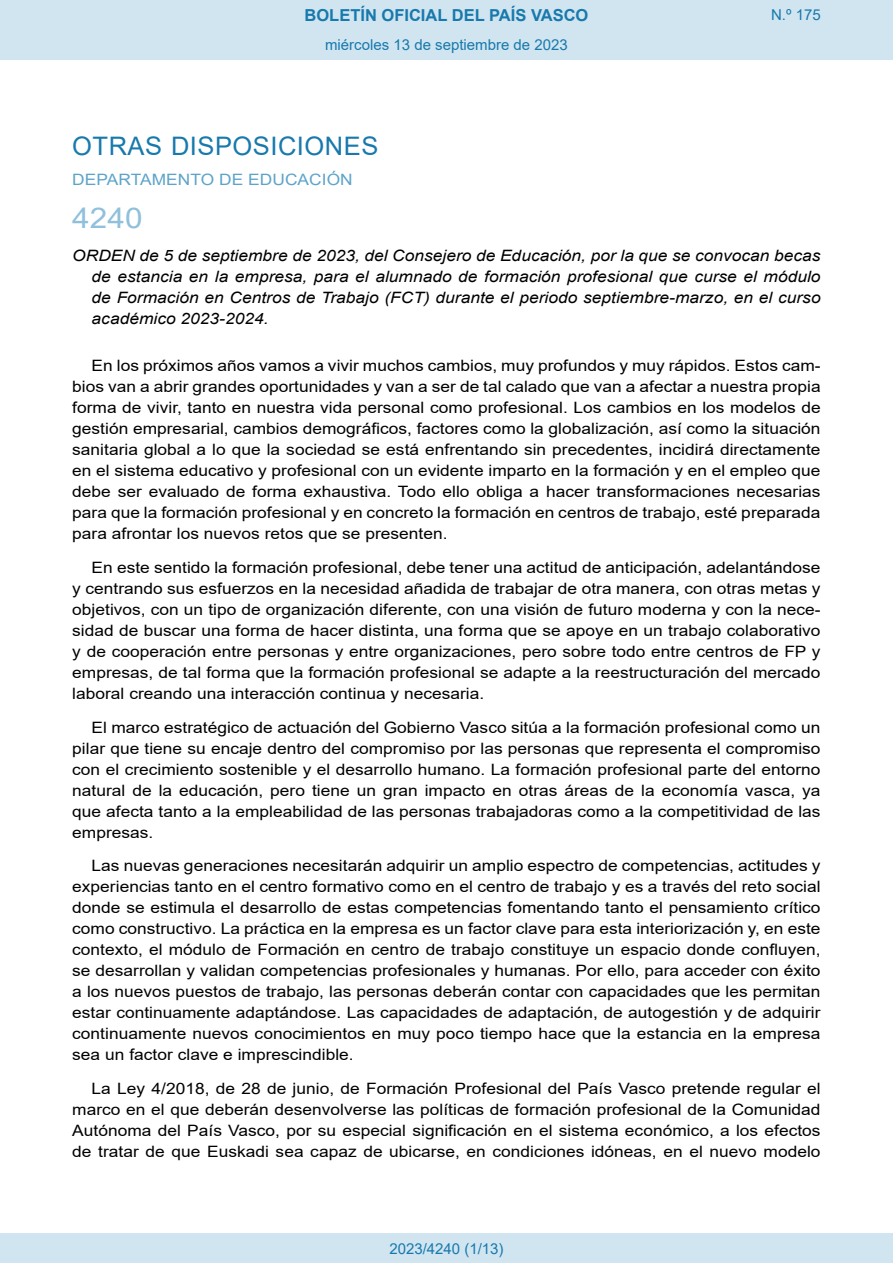
<style>
.page{position:relative;width:893px;height:1263px;background:#fff}
.page>*{position:absolute;margin:0;border:0;box-sizing:border-box;transform-origin:0 0}
.BOPVOrden{font:28.5px "Arial";color:#90c0db;scale:1.11 1}
.BOPVSeccion{font:25.5px "Arial";letter-spacing:.02em;color:#1879ad}
.t1{font:700 16.5px "Arial";color:#1879ad}
.BOPVDetalle{font:15.6px/21px "Arial";color:#000;text-align:justify;scale:1.11 1}
.BOPVTitulo{font:italic 15.6px/21px "Arial";color:#000;text-align:justify;scale:1.11 1}
.BOPVOrganismo{font:15.6px "Arial";letter-spacing:.005em;color:#5ea4ca;scale:1.11 1}
.Paginacion_Centro{font:15px "Arial";color:#1879ad}
</style>
<div class="page">
<div style="left:0;top:0;width:893px;height:60px;background:#d0e5f0"></div>
<div style="left:0;top:1233px;width:893px;height:30px;background:#d0e5f0"></div>
<p class="t1" style="left:305px;top:3px;width:285px">BOLETÍN OFICIAL DEL PAÍS VASCO</p>
<p class="Paginacion_Centro" style="left:325px;top:35px;width:244px">miércoles 13 de septiembre de 2023</p>
<p class="Paginacion_Centro" style="left:771px;top:5px;width:51px">N.º 175</p>
<p class="BOPVSeccion" style="left:72px;top:128px;width:308px">OTRAS DISPOSICIONES</p>
<p class="BOPVOrganismo" style="left:72px;top:169px;width:254px">DEPARTAMENTO DE EDUCACIÓN</p>
<p class="BOPVOrden" style="left:72px;top:198px;width:65px">4240</p>
<p class="BOPVTitulo" style="left:92px;top:246px;width:658px;text-indent:-19px">ORDEN de 5 de septiembre de 2023, del Consejero de Educación, por la que se convocan becas de estancia en la empresa, para el alumnado de formación profesional que curse el módulo de Formación en Centros de Trabajo (FCT) durante el periodo septiembre-marzo, en el curso académico 2023-2024.</p>
<p class="BOPVDetalle" style="left:72px;top:355px;width:676px;text-indent:19px">En los próximos años vamos a vivir muchos cambios, muy profundos y muy rápidos. Estos cam&shy;bios van a abrir grandes oportunidades y van a ser de tal calado que van a afectar a nuestra propia forma de vivir, tanto en nuestra vida personal como profesional. Los cambios en los modelos de gestión empresarial, cambios demográficos, factores como la globalización, así como la situación sanitaria global a lo que la sociedad se está enfrentando sin precedentes, incidirá directamente en el sistema educativo y profesional con un evidente imparto en la formación y en el empleo que debe ser evaluado de forma exhaustiva. Todo ello obliga a hacer transformaciones necesarias para que la formación profesional y en concreto la formación en centros de trabajo, esté preparada para afrontar los nuevos retos que se presenten.</p>
<p class="BOPVDetalle" style="left:72px;top:557px;width:676px;text-indent:19px">En este sentido la formación profesional, debe tener una actitud de anticipación, adelantándose y centrando sus esfuerzos en la necesidad añadida de trabajar de otra manera, con otras metas y objetivos, con un tipo de organización diferente, con una visión de futuro moderna y con la nece&shy;sidad de buscar una forma de hacer distinta, una forma que se apoye en un trabajo colaborativo y de cooperación entre personas y entre organizaciones, pero sobre todo entre centros de FP y empresas, de tal forma que la formación profesional se adapte a la reestructuración del mercado laboral creando una interacción continua y necesaria.</p>
<p class="BOPVDetalle" style="left:72px;top:716px;width:676px;text-indent:19px">El marco estratégico de actuación del Gobierno Vasco sitúa a la formación profesional como un pilar que tiene su encaje dentro del compromiso por las personas que representa el compromiso con el crecimiento sostenible y el desarrollo humano. La formación profesional parte del entorno natural de la educación, pero tiene un gran impacto en otras áreas de la economía vasca, ya que afecta tanto a la empleabilidad de las personas trabajadoras como a la competitividad de las empresas.</p>
<p class="BOPVDetalle" style="left:72px;top:855px;width:676px;text-indent:19px">Las nuevas generaciones necesitarán adquirir un amplio espectro de competencias, actitudes y experiencias tanto en el centro formativo como en el centro de trabajo y es a través del reto social donde se estimula el desarrollo de estas competencias fomentando tanto el pensamiento crítico como constructivo. La práctica en la empresa es un factor clave para esta interiorización y, en este contexto, el módulo de Formación en centro de trabajo constituye un espacio donde confluyen, se desarrollan y validan competencias profesionales y humanas. Por ello, para acceder con éxito a los nuevos puestos de trabajo, las personas deberán contar con capacidades que les permitan estar continuamente adaptándose. Las capacidades de adaptación, de autogestión y de adquirir continuamente nuevos conocimientos en muy poco tiempo hace que la estancia en la empresa sea un factor clave e imprescindible.</p>
<p class="BOPVDetalle" style="left:72px;top:1078px;width:676px;text-indent:19px">La Ley 4/2018, de 28 de junio, de Formación Profesional del País Vasco pretende regular el marco en el que deberán desenvolverse las políticas de formación profesional de la Comunidad Autónoma del País Vasco, por su especial significación en el sistema económico, a los efectos de tratar de que Euskadi sea capaz de ubicarse, en condiciones idóneas, en el nuevo modelo</p>
<p class="Paginacion_Centro" style="left:389px;top:1238px;width:116px">2023/4240 (1/13)</p>
</div>
